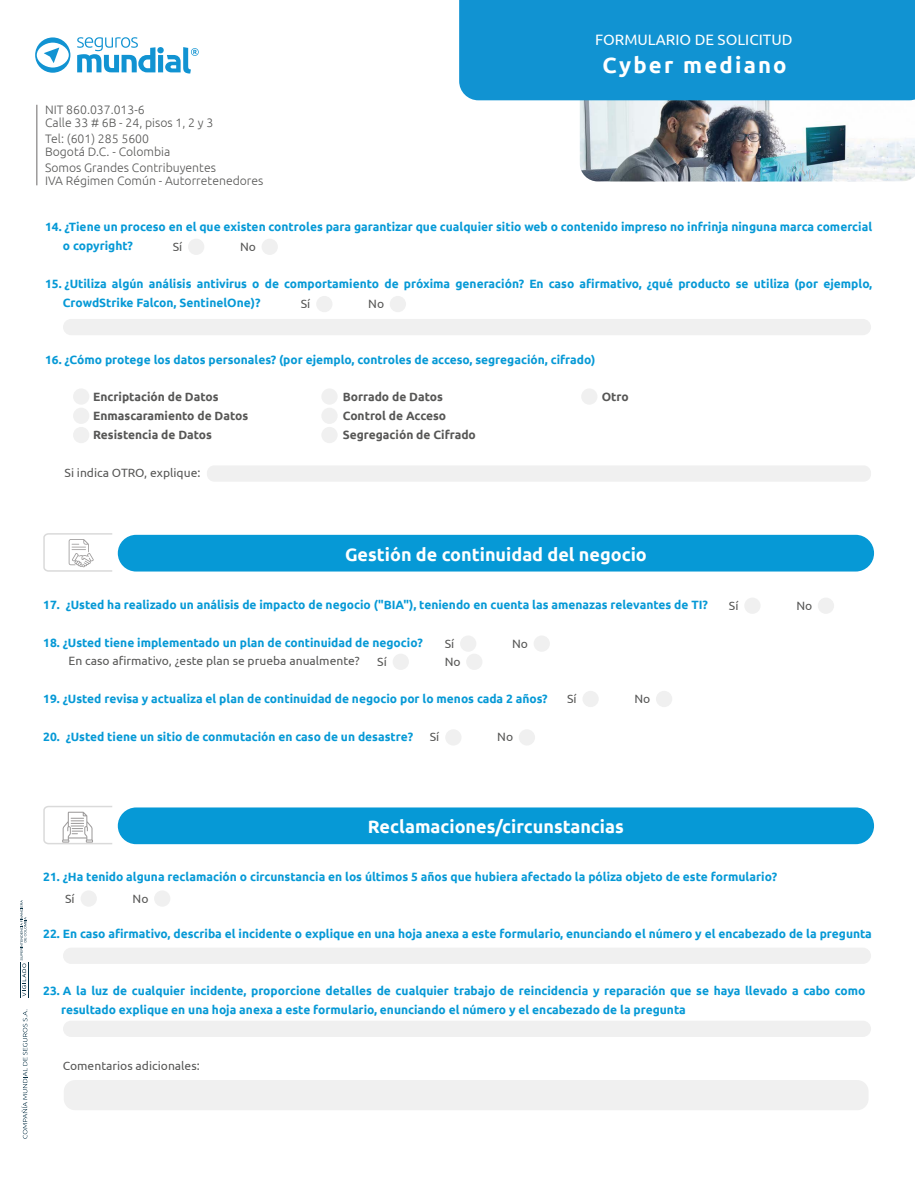
<style>
.page{position:relative;width:915px;height:1191px;background:#fff}
.page>*{position:absolute;margin:0;border:0;box-sizing:border-box;transform-origin:0 0}
.t1{font:700 22.05px "Ubuntu";letter-spacing:.1em;color:#fff}
.t2{font:700 18px "Ubuntu";color:#fff}
.t3{font:15px "Ubuntu";color:#fff}
.t4{font:300 12.3px/13.8px "Ubuntu";color:#585857}
.t5{font:700 12px/18.9px "Ubuntu";color:#0699d6}
.t6{font:12px "Ubuntu";color:#575756}
.t7{font:700 12px "Ubuntu";color:#575756}
</style>
<div class="page">
<svg style="left:77px;top:37px;width:122px;height:37px"></svg>
<svg style="left:35px;top:37px;width:35px;height:36px"></svg>
<hr style="left:36px;top:105px;width:1px;height:80px;background:#9d9b9b">
<svg style="left:20px;top:900px;width:6px;height:96px"></svg>
<hr style="left:21px;top:962px;width:1px;height:36px;background:#062f43">
<hr style="left:28px;top:962px;width:1px;height:36px;background:#062f43">
<svg style="left:21px;top:1009px;width:7px;height:129px"></svg>
<div style="left:118px;top:535px;width:755px;height:36px;background:#0699d6;border-radius:18px"></div>
<div style="left:118px;top:807px;width:755px;height:37px;background:#0699d6;border-radius:18px"></div>
<div style="left:63px;top:319px;width:807px;height:16px;background:#f0f0f0;border-radius:8px"></div>
<div style="left:63px;top:947px;width:807px;height:17px;background:#f0f0f0;border-radius:8px"></div>
<div style="left:63px;top:1020px;width:807px;height:17px;background:#f0f0f0;border-radius:8px"></div>
<div style="left:207px;top:465px;width:663px;height:17px;background:#f0f0f0;border-radius:7px"></div>
<div style="left:188px;top:239px;width:16px;height:16px;background:#f0f0f0;border-radius:50%"></div>
<div style="left:261px;top:239px;width:17px;height:16px;background:#f0f0f0;border-radius:50%"></div>
<div style="left:316px;top:296px;width:16px;height:16px;background:#f0f0f0;border-radius:8px"></div>
<div style="left:389px;top:296px;width:17px;height:16px;background:#f0f0f0;border-radius:50%"></div>
<div style="left:64px;top:1080px;width:804px;height:30px;background:#f0f0f0;border-radius:11px"></div>
<div style="left:73px;top:388px;width:16px;height:17px;background:#f0f0f0;border-radius:8px"></div>
<div style="left:73px;top:408px;width:16px;height:16px;background:#f0f0f0;border-radius:8px"></div>
<div style="left:73px;top:427px;width:16px;height:16px;background:#f0f0f0;border-radius:8px"></div>
<div style="left:321px;top:388px;width:16px;height:17px;background:#f0f0f0;border-radius:8px"></div>
<div style="left:321px;top:408px;width:16px;height:16px;background:#f0f0f0;border-radius:8px"></div>
<div style="left:321px;top:427px;width:16px;height:16px;background:#f0f0f0;border-radius:8px"></div>
<div style="left:581px;top:388px;width:16px;height:17px;background:#f0f0f0;border-radius:50%"></div>
<div style="left:744px;top:597px;width:16px;height:17px;background:#f0f0f0;border-radius:50%"></div>
<div style="left:817px;top:597px;width:16px;height:17px;background:#f0f0f0;border-radius:8px"></div>
<div style="left:81px;top:890px;width:16px;height:16px;background:#f0f0f0;border-radius:8px"></div>
<div style="left:154px;top:890px;width:16px;height:16px;background:#f0f0f0;border-radius:8px"></div>
<div style="left:460px;top:635px;width:16px;height:17px;background:#f0f0f0;border-radius:50%"></div>
<div style="left:533px;top:635px;width:16px;height:17px;background:#f0f0f0;border-radius:50%"></div>
<div style="left:392px;top:653px;width:17px;height:17px;background:#f0f0f0;border-radius:8px"></div>
<div style="left:466px;top:653px;width:16px;height:17px;background:#f0f0f0;border-radius:8px"></div>
<div style="left:582px;top:691px;width:16px;height:16px;background:#f0f0f0;border-radius:8px"></div>
<div style="left:655px;top:691px;width:17px;height:16px;background:#f0f0f0;border-radius:50%"></div>
<div style="left:445px;top:729px;width:16px;height:16px;background:#f0f0f0;border-radius:50%"></div>
<div style="left:518px;top:729px;width:17px;height:16px;background:#f0f0f0;border-radius:50%"></div>
<img style="left:579px;top:100px;width:335px;height:81px">
<div style="left:459px;top:0;width:455px;height:100px;background:#1193d2"></div>
<svg style="left:43px;top:806px;width:69px;height:39px"></svg>
<svg style="left:43px;top:533px;width:69px;height:39px"></svg>
<p class="t4" style="left:45px;top:102px;width:170px">NIT 860.037.013-6<br>Calle 33 # 6B - 24, pisos 1, 2 y 3</p>
<p class="t4" style="left:45px;top:131px;width:127px">Tel: (601) 285 5600<br>Bogotá D.C. - Colombia</p>
<p class="t4" style="left:45px;top:160px;width:220px">Somos Grandes Contribuyentes<br>IVA Régimen Común - Autorretenedores</p>
<p class="t3" style="left:595px;top:31px;width:199px">FORMULARIO DE SOLICITUD</p>
<h1 class="t1" style="left:602px;top:52px;width:185px">Cyber mediano</h1>
<p class="t5" style="left:63px;top:217px;width:810px;text-indent:-18px">14. ¿Tiene un proceso en el que existen controles para garantizar que cualquier sitio web o contenido impreso no infrinja ninguna marca comercial o copyright?</p>
<p class="t5" style="left:63px;top:274px;width:810px;text-indent:-18px">15. ¿Utiliza algún análisis antivirus o de comportamiento de próxima generación? En caso afirmativo, ¿qué producto se utiliza (por ejemplo,<br>CrowdStrike Falcon, SentinelOne)?</p>
<p class="t6" style="left:173px;top:239px;width:11px">Sí</p>
<p class="t6" style="left:240px;top:239px;width:17px">No</p>
<p class="t6" style="left:301px;top:297px;width:11px">Sí</p>
<p class="t6" style="left:368px;top:297px;width:17px">No</p>
<p class="t5" style="left:45px;top:350px;width:551px">16. ¿Cómo protege los datos personales? (por ejemplo, controles de acceso, segregación, cifrado)</p>
<p class="t7" style="left:93px;top:390px;width:127px">Encriptación de Datos</p>
<p class="t7" style="left:342px;top:390px;width:102px">Borrado de Datos</p>
<p class="t7" style="left:601px;top:390px;width:29px">Otro</p>
<p class="t7" style="left:93px;top:409px;width:157px">Enmascaramiento de Datos</p>
<p class="t7" style="left:342px;top:409px;width:105px">Control de Acceso</p>
<p class="t7" style="left:93px;top:428px;width:120px">Resistencia de Datos</p>
<p class="t7" style="left:342px;top:428px;width:135px">Segregación de Cifrado</p>
<p class="t6" style="left:65px;top:466px;width:137px">Si indica OTRO, explique:</p>
<h2 class="t2" style="left:345px;top:543px;width:303px">Gestión de continuidad del negocio</h2>
<p class="t5" style="left:43px;top:595px;width:666px">17. ¿Usted ha realizado un análisis de impacto de negocio ("BIA"), teniendo en cuenta las amenazas relevantes de TI?</p>
<p class="t5" style="left:43px;top:632px;width:381px">18. ¿Usted tiene implementado un plan de continuidad de negocio?</p>
<p class="t6" style="left:68px;top:654px;width:293px">En caso afirmativo, ¿este plan se prueba anualmente?</p>
<p class="t5" style="left:43px;top:689px;width:505px">19. ¿Usted revisa y actualiza el plan de continuidad de negocio por lo menos cada 2 años?</p>
<p class="t5" style="left:43px;top:727px;width:371px">20. ¿Usted tiene un sitio de conmutación en caso de un desastre?</p>
<p class="t6" style="left:444px;top:636px;width:11px">Sí</p>
<p class="t6" style="left:512px;top:636px;width:17px">No</p>
<p class="t6" style="left:377px;top:654px;width:11px">Sí</p>
<p class="t6" style="left:444px;top:654px;width:17px">No</p>
<p class="t6" style="left:567px;top:691px;width:11px">Sí</p>
<p class="t6" style="left:634px;top:691px;width:17px">No</p>
<p class="t6" style="left:429px;top:730px;width:11px">Sí</p>
<p class="t6" style="left:497px;top:730px;width:17px">No</p>
<p class="t6" style="left:728px;top:598px;width:11px">Sí</p>
<p class="t6" style="left:796px;top:598px;width:17px">No</p>
<h2 class="t2" style="left:368px;top:816px;width:257px">Reclamaciones/circunstancias</h2>
<p class="t5" style="left:43px;top:867px;width:735px">21. ¿Ha tenido alguna reclamación o circunstancia en los últimos 5 años que hubiera afectado la póliza objeto de este formulario?</p>
<p class="t6" style="left:65px;top:891px;width:11px">Sí</p>
<p class="t6" style="left:133px;top:891px;width:17px">No</p>
<p class="t5" style="left:43px;top:924px;width:829px">22. En caso afirmativo, describa el incidente o explique en una hoja anexa a este formulario, enunciando el número y el encabezado de la pregunta</p>
<p class="t5" style="left:61px;top:981px;width:805px;text-indent:-18px">23. A la luz de cualquier incidente, proporcione detalles de cualquier trabajo de reincidencia y reparación que se haya llevado a cabo como resultado explique en una hoja anexa a este formulario, enunciando el número y el encabezado de la pregunta</p>
<p class="t6" style="left:63px;top:1059px;width:138px">Comentarios adicionales:</p>
</div>
